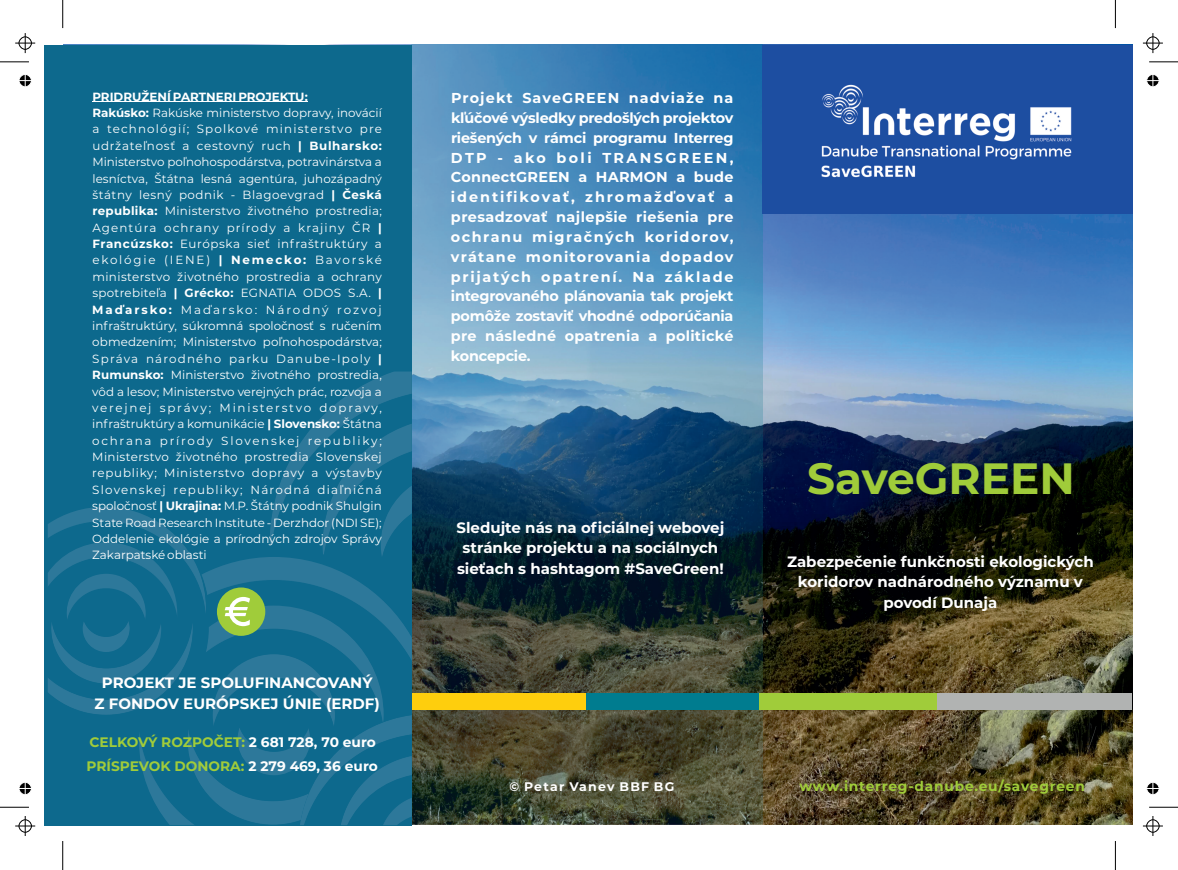
<style>
.page{position:relative;width:1178px;height:870px;background:#fff}
.page>*{position:absolute;margin:0;border:0;box-sizing:border-box;transform-origin:0 0}
.t1{font:700 43.75px "Montserrat";color:#a0cc3a}
.t2{font:700 15px/20.6px "Montserrat";color:#fff;text-align:center}
.t3{font:700 14.38px/19.9px "Montserrat";letter-spacing:.02em;color:#fff;text-align:justify}
.t4{font:700 13.75px/24px "Montserrat";color:#a1cc3a}
.t5{font:700 13.75px "Montserrat";letter-spacing:.06em;color:#a0cc3a}
.t6{font:700 12.5px "Montserrat";letter-spacing:.1em;color:#fff}
.t7{font:11.88px/16.4px "Montserrat";letter-spacing:.025em;color:#fff}
.s1{font-weight:700}
.s2{color:#fff}
</style>
<div class="page">
<img style="left:762px;top:213px;width:370px;height:611px">
<img style="left:412px;top:45px;width:350px;height:779px">
<div style="left:45px;top:45px;width:367px;height:780px;background:#0d698d"></div>
<img style="left:322px;top:544px;width:64px;height:11px">
<img style="left:48px;top:624px;width:145px;height:91px">
<img style="left:51px;top:622px;width:110px;height:61px">
<img style="left:309px;top:715px;width:103px;height:110px">
<img style="left:213px;top:722px;width:122px;height:5px">
<img style="left:213px;top:661px;width:171px;height:61px">
<img style="left:309px;top:727px;width:1px;height:48px">
<img style="left:206px;top:557px;width:206px;height:104px">
<img style="left:139px;top:734px;width:49px;height:91px">
<img style="left:188px;top:728px;width:121px;height:97px">
<img style="left:270px;top:371px;width:142px;height:173px">
<img style="left:48px;top:507px;width:158px;height:108px">
<div style="left:762px;top:45px;width:371px;height:168px;background:#1d4ea1"></div>
<img style="left:821px;top:84px;width:251px;height:94px">
<div style="left:217px;top:587px;width:48px;height:49px;background:#a0cc3a;border-radius:50%"></div>
<svg style="left:225px;top:597px;width:25px;height:29px"></svg>
<div style="left:412px;top:693px;width:174px;height:17px;background:#fece0d"></div>
<div style="left:586px;top:693px;width:174px;height:17px;background:#007c8f"></div>
<div style="left:759px;top:693px;width:178px;height:17px;background:#a0cc3a"></div>
<div style="left:937px;top:693px;width:195px;height:17px;background:#b1b3b2"></div>
<hr style="left:92px;top:102px;width:216px;height:1px;background:#fff">
<svg style="left:0;top:807px;width:29px;height:1px"></svg>
<svg style="left:63px;top:841px;width:1px;height:29px"></svg>
<svg style="left:0;top:62px;width:29px;height:1px"></svg>
<svg style="left:63px;top:0;width:1px;height:28px"></svg>
<svg style="left:1149px;top:62px;width:29px;height:1px"></svg>
<svg style="left:1115px;top:0;width:1px;height:28px"></svg>
<svg style="left:1149px;top:807px;width:29px;height:1px"></svg>
<svg style="left:1115px;top:841px;width:1px;height:29px"></svg>
<svg style="left:15px;top:816px;width:20px;height:20px"></svg>
<svg style="left:15px;top:33px;width:20px;height:20px"></svg>
<svg style="left:1143px;top:33px;width:20px;height:20px"></svg>
<svg style="left:1143px;top:816px;width:20px;height:20px"></svg>
<svg style="left:19px;top:782px;width:13px;height:13px"></svg>
<svg style="left:19px;top:74px;width:13px;height:13px"></svg>
<svg style="left:1146px;top:74px;width:13px;height:13px"></svg>
<svg style="left:1146px;top:782px;width:13px;height:13px"></svg>
<p class="t7" style="left:92px;top:88px;width:291px"><span class="s1">PRIDRUŽENÍ PARTNERI PROJEKTU:<br>Rakúsko:</span> Rakúske ministerstvo dopravy, inovácií a technológií; Spolkové ministerstvo pre udržateľnosť a cestovný ruch <span class="s1">| Bulharsko:<br></span>Ministerstvo poľnohospodárstva, potravinárstva a lesníctva, Štátna lesná agentúra, juhozápadný štátny lesný podnik - Blagoevgrad <span class="s1">| Česká republika:</span> Ministerstvo životného prostredia; Agentúra ochrany prírody a krajiny ČR <span class="s1">| Francúzsko:</span> Európska sieť infraštruktúry a ekológie (IENE) <span class="s1">| Nemecko:</span> Bavorské ministerstvo životného prostredia a ochrany spotrebiteľa <span class="s1">| Grécko:</span> EGNATIA ODOS S.A. <span class="s1">| Maďarsko:</span> Maďarsko: Národný rozvoj infraštruktúry, súkromná spoločnosť s ručením obmedzením; Ministerstvo poľnohospodárstva; Správa národného parku Danube-Ipoly <span class="s1">| Rumunsko:</span> Ministerstvo životného prostredia, vôd a lesov; Ministerstvo verejných prác, rozvoja a verejnej správy; Ministerstvo dopravy, infraštruktúry a komunikácie <span class="s1">| Slovensko:</span> Štátna ochrana prírody Slovenskej republiky; Ministerstvo životného prostredia Slovenskej republiky; Ministerstvo dopravy a výstavby Slovenskej republiky; Národná diaľničná spoločnosť <span class="s1">| Ukrajina:</span> M.P. Štátny podnik Shulgin State Road Research Institute - Derzhdor (NDI SE); Oddelenie ekológie a prírodných zdrojov Správy Zakarpatské oblasti</p>
<p class="t2" style="left:95px;top:672px;width:287px">PROJEKT JE SPOLUFINANCOVANÝ<br>Z FONDOV EURÓPSKEJ ÚNIE (ERDF)</p>
<p class="t4" style="left:86px;top:730px;width:293px">CELKOVÝ ROZPOČET: <span class="s2">2 681 728, 70 euro<br></span>PRÍSPEVOK DONORA: <span class="s2">2 279 469, 36 еuro</span></p>
<p class="t3" style="left:451px;top:88px;width:284px">Projekt SaveGREEN nadviaže na kľúčové výsledky predošlých projektov riešených v rámci programu Interreg DTP - ako boli TRANSGREEN, ConnectGREEN a HARMON a bude identifikovať, zhromažďovať a presadzovať najlepšie riešenia pre ochranu migračných koridorov, vrátane monitorovania dopadov prijatých opatrení. Na základe integrovaného plánovania tak projekt pomôže zostaviť vhodné odporúčania pre následné opatrenia a politické koncepcie.</p>
<p class="t2" style="left:456px;top:517px;width:269px">Sledujte nás na oficiálnej webovej stránke projektu a na sociálnych sieťach s hashtagom #SaveGreen!</p>
<h1 class="t1" style="left:807px;top:452px;width:269px">SaveGREEN</h1>
<p class="t2" style="left:787px;top:551px;width:308px">Zabezpečenie funkčnosti ekologických koridorov nadnárodného významu v povodí Dunaja</p>
<p class="t6" style="left:509px;top:778px;width:166px">© Petar Vanev BBF BG</p>
<p class="t5" style="left:799px;top:777px;width:287px">www.interreg-danube.eu/savegreen</p>
</div>
